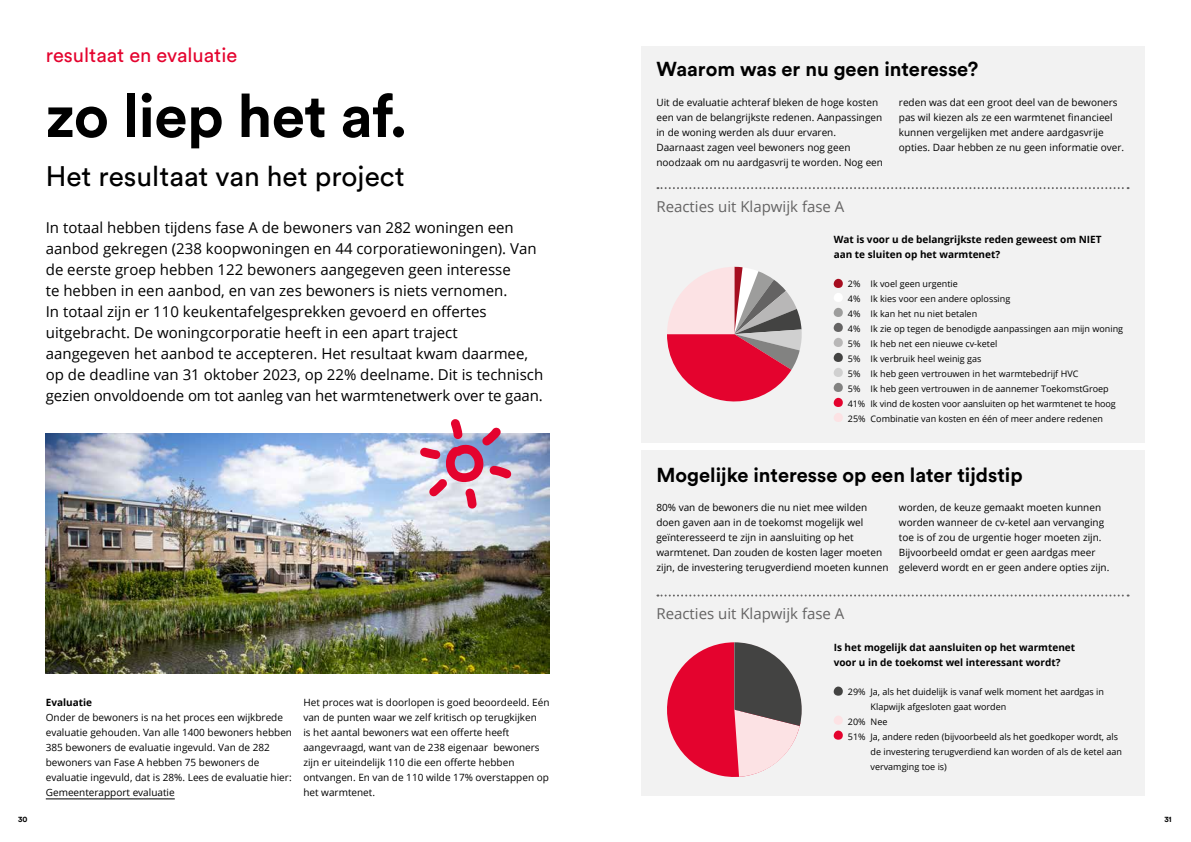
<style>
.page{position:relative;width:1191px;height:842px;background:#fff}
.page>*{position:absolute;margin:0;border:0;box-sizing:border-box;transform-origin:0 0}
.t1{font:700 60px "Circular Pro";letter-spacing:-.01em;color:#000}
.t2{font:28px "Circular Pro";color:#000}
.t3{font:700 20px "Circular Pro";color:#000}
.t4{font:20px "Circular Pro";color:#e4032e}
.t5{font:15px/21px "Open Sans";color:#000}
.t6{font:15px "Open Sans";color:#646363}
.t7{font:10px/15px "Open Sans";color:#000}
.t8{font:700 10px/15px "Open Sans";color:#000}
.t9{font:9px/15px "Open Sans";color:#000}
.t10{font:700 8px "Circular Pro";color:#000}
</style>
<div class="page">
<div style="left:641px;top:46px;width:504px;height:397px;background:#f2f2f2"></div>
<div style="left:641px;top:451px;width:504px;height:345px;background:#f2f2f2"></div>
<hr style="left:46px;top:799px;width:129px;height:1px;background:#000">
<img style="left:46px;top:433px;width:503px;height:241px">
<div style="left:833px;top:279px;width:10px;height:9px;background:#a60d1f;border-radius:4px"></div>
<div style="left:833px;top:293px;width:10px;height:9px;background:#fff;border-radius:4px"></div>
<div style="left:833px;top:308px;width:10px;height:9px;background:#9d9d9c;border-radius:4px"></div>
<div style="left:833px;top:323px;width:10px;height:9px;background:#646363;border-radius:4px"></div>
<div style="left:833px;top:338px;width:10px;height:9px;background:#b8b7b7;border-radius:4px"></div>
<div style="left:833px;top:353px;width:10px;height:9px;background:#434342;border-radius:4px"></div>
<div style="left:833px;top:368px;width:10px;height:9px;background:#d0d0d0;border-radius:4px"></div>
<div style="left:833px;top:383px;width:10px;height:9px;background:#828281;border-radius:4px"></div>
<div style="left:833px;top:398px;width:10px;height:9px;background:#e4032e;border-radius:4px"></div>
<div style="left:833px;top:413px;width:10px;height:9px;background:#fce2e4;border-radius:4px"></div>
<svg style="left:833px;top:686px;width:10px;height:10px"></svg>
<div style="left:833px;top:715px;width:10px;height:10px;background:#fce2e4;border-radius:4px"></div>
<svg style="left:833px;top:730px;width:10px;height:10px"></svg>
<svg style="left:657px;top:187px;width:471px;height:2px"></svg>
<svg style="left:657px;top:594px;width:471px;height:2px"></svg>
<svg style="left:419px;top:419px;width:93px;height:89px"></svg>
<svg style="left:667px;top:642px;width:134px;height:135px"></svg>
<svg style="left:667px;top:267px;width:135px;height:135px"></svg>
<h3 class="t4" style="left:46px;top:42px;width:193px">resultaat en evaluatie</h3>
<h1 class="t1" style="left:46px;top:75px;width:363px">zo liep het af.</h1>
<h2 class="t2" style="left:46px;top:157px;width:360px">Het resultaat van het project</h2>
<p class="t5" style="left:46px;top:217px;width:499px">In totaal hebben tijdens fase A de bewoners van 282 woningen een aanbod gekregen (238 koopwoningen en 44 corporatiewoningen). Van de eerste groep hebben 122 bewoners aangegeven geen interesse<br>te hebben in een aanbod, en van zes bewoners is niets vernomen.<br>In totaal zijn er 110 keukentafelgesprekken gevoerd en offertes uitgebracht. De woningcorporatie heeft in een apart traject aangegeven het aanbod te accepteren. Het resultaat kwam daarmee, op de deadline van 31 oktober 2023, op 22% deelname. Dit is technisch gezien onvoldoende om tot aanleg van het warmtenetwerk over te gaan.</p>
<p class="t8" style="left:46px;top:694px;width:48px">Evaluatie</p>
<p class="t7" style="left:46px;top:709px;width:248px">Onder de bewoners is na het proces een wijkbrede evaluatie gehouden. Van alle 1400 bewoners hebben 385 bewoners de evaluatie ingevuld. Van de 282 bewoners van Fase A hebben 75 bewoners de evaluatie ingevuld, dat is 28%. Lees de evaluatie hier:<br>Gemeenterapport evaluatie</p>
<p class="t7" style="left:303px;top:694px;width:248px">Het proces wat is doorlopen is goed beoordeeld. Eén van de punten waar we zelf kritisch op terugkijken<br>is het aantal bewoners wat een offerte heeft aangevraagd, want van de 238 eigenaar bewoners zijn er uiteindelijk 110 die een offerte hebben ontvangen. En van de 110 wilde 17% overstappen op het warmtenet.</p>
<h3 class="t3" style="left:656px;top:55px;width:323px">Waarom was er nu geen interesse?</h3>
<p class="t7" style="left:656px;top:94px;width:228px">Uit de evaluatie achteraf bleken de hoge kosten een van de belangrijkste redenen. Aanpassingen in de woning werden als duur ervaren.<br>Daarnaast zagen veel bewoners nog geen noodzaak om nu aardgasvrij te worden. Nog een</p>
<h3 class="t6" style="left:656px;top:196px;width:189px">Reacties uit Klapwijk fase A</h3>
<p class="t7" style="left:899px;top:94px;width:227px">reden was dat een groot deel van de bewoners pas wil kiezen als ze een warmtenet financieel kunnen vergelijken met andere aardgasvrije opties. Daar hebben ze nu geen informatie over.</p>
<p class="t8" style="left:833px;top:232px;width:269px">Wat is voor u de belangrijkste reden geweest om NIET aan te sluiten op het warmtenet?</p>
<p class="t9" style="left:848px;top:276px;width:277px">2% Ik voel geen urgentie<br>4% Ik kies voor een andere oplossing<br>4% Ik kan het nu niet betalen<br>4% Ik zie op tegen de benodigde aanpassingen aan mijn woning 5% Ik heb net een nieuwe cv-ketel<br>5% Ik verbruik heel weinig gas<br>5% Ik heb geen vertrouwen in het warmtebedrijf HVC<br>5% Ik heb geen vertrouwen in de aannemer ToekomstGroep 41% Ik vind de kosten voor aansluiten op het warmtenet te hoog 25% Combinatie van kosten en één of meer andere redenen</p>
<h3 class="t3" style="left:656px;top:461px;width:368px">Mogelijke interesse op een later tijdstip</h3>
<p class="t7" style="left:656px;top:499px;width:234px">80% van de bewoners die nu niet mee wilden doen gaven aan in de toekomst mogelijk wel geïnteresseerd te zijn in aansluiting op het warmtenet. Dan zouden de kosten lager moeten zijn, de investering terugverdiend moeten kunnen</p>
<p class="t7" style="left:899px;top:499px;width:212px">worden, de keuze gemaakt moeten kunnen worden wanneer de cv-ketel aan vervanging toe is of zou de urgentie hoger moeten zijn.<br>Bijvoorbeeld omdat er geen aardgas meer geleverd wordt en er geen andere opties zijn.</p>
<h3 class="t6" style="left:656px;top:603px;width:189px">Reacties uit Klapwijk fase A</h3>
<p class="t8" style="left:833px;top:639px;width:243px">Is het mogelijk dat aansluiten op het warmtenet voor u in de toekomst wel interessant wordt?</p>
<p class="t9" style="left:848px;top:684px;width:258px">29% Ja, als het duidelijk is vanaf welk moment het aardgas in</p>
<p class="t9" style="left:870px;top:699px;width:137px">Klapwijk afgesloten gaat worden</p>
<p class="t9" style="left:848px;top:714px;width:41px">20% Nee</p>
<p class="t9" style="left:848px;top:729px;width:272px">51% Ja, andere reden (bijvoorbeeld als het goedkoper wordt, als</p>
<p class="t9" style="left:870px;top:744px;width:253px">de investering terugverdiend kan worden of als de ketel aan</p>
<p class="t9" style="left:870px;top:759px;width:78px">vervamging toe is)</p>
<p class="t10" style="left:18px;top:814px;width:11px">30</p>
<p class="t10" style="left:1164px;top:814px;width:9px">31</p>
</div>
